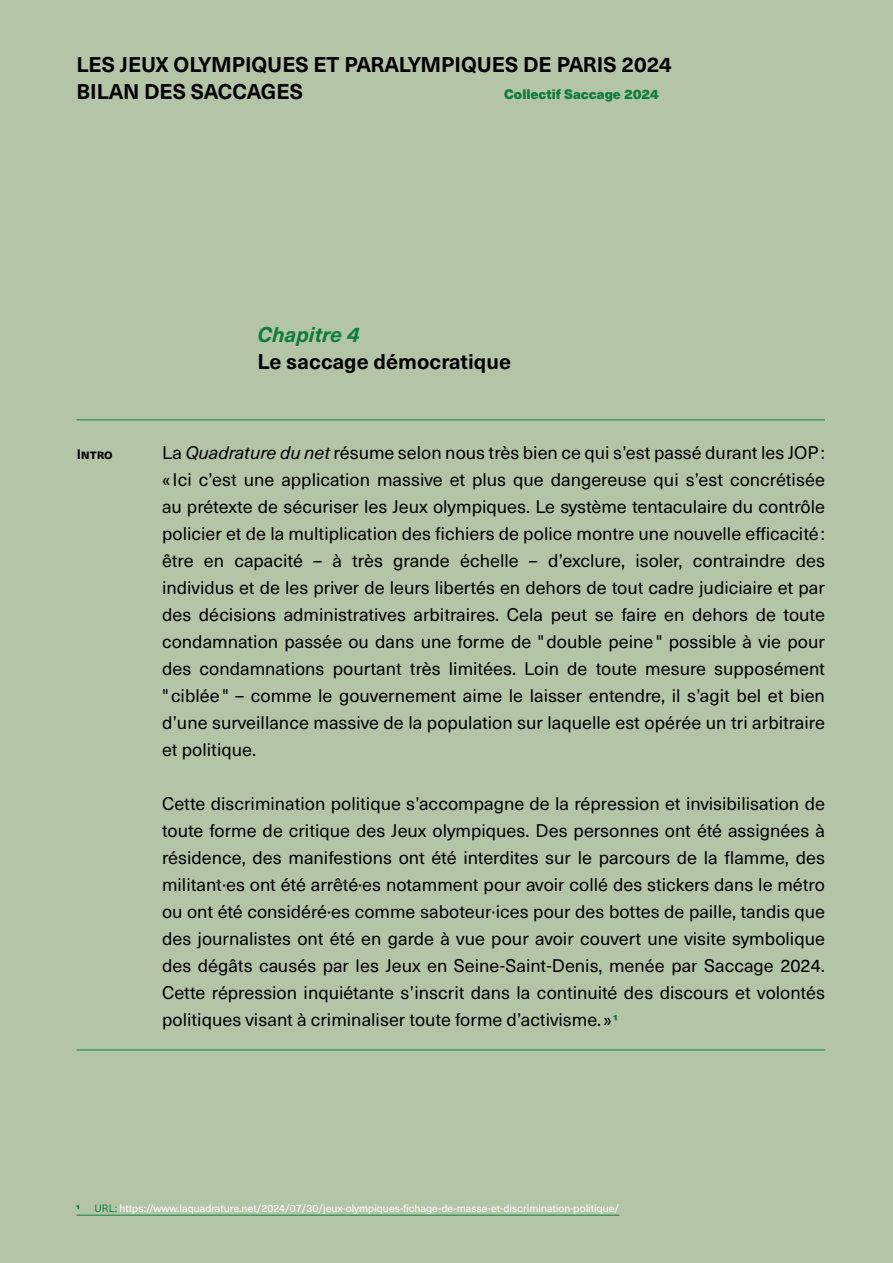
<style>
.page{position:relative;width:893px;height:1263px;background:#b4c5a7}
.page>*{position:absolute;margin:0;border:0;box-sizing:border-box;transform-origin:0 0}
.t1{font:700 21px/27px "Neue Haas Unica Pro";color:#000}
.t2{font:18px/27px "Neue Haas Unica Pro";color:#000;text-align:justify}
.t3{font:900 13.5px "Neue Haas Unica Pro";color:#0d7e3a}
.t4{font:700 13.5px "Neue Haas Unica Pro";letter-spacing:-.005em;color:#000}
.t5{font:10.5px "Neue Haas Unica Pro";color:#fff}
.t6{font:900 10.5px "Neue Haas Unica Pro";color:#0d7e3a}
.s1{font-style:italic;color:#0d7e3a}
.s2{font-style:italic}
.s3{font-weight:900;font-size:13.5px;color:#0d7e3a}
.s4{color:#0d7e3a}
</style>
<div class="page">
<hr style="left:77px;top:420px;width:748px;height:1px;background:#0d7e3a">
<hr style="left:77px;top:1050px;width:748px;height:1px;background:#0d7e3a">
<hr style="left:77px;top:1215px;width:542px;height:1px;background:#0d7e3a">
<p class="t1" style="left:77px;top:51px;width:597px">LES JEUX OLYMPIQUES ET PARALYMPIQUES DE PARIS 2024<br>BILAN DES SACCAGES</p>
<p class="t3" style="left:504px;top:86px;width:156px">Collectif Saccage 2024</p>
<p class="t4" style="left:77px;top:446px;width:38px">Intro</p>
<p class="t1" style="left:257px;top:321px;width:255px"><span class="s1">Chapitre 4<br></span>Le saccage démocratique</p>
<p class="t2" style="left:162px;top:439px;width:664px">La <span class="s2">Quadrature du net</span> résume selon nous très bien ce qui s’est passé durant les JOP:</p>
<p class="t2" style="left:162px;top:466px;width:664px">« Ici c’est une application massive et plus que dangereuse qui s’est concrétisée au prétexte de sécuriser les Jeux olympiques. Le système tentaculaire du contrôle policier et de la multiplication des fichiers de police montre une nouvelle efficacité: être en capacité – à très grande échelle – d’exclure, isoler, contraindre des individus et de les priver de leurs libertés en dehors de tout cadre judiciaire et par des décisions administratives arbitraires. Cela peut se faire en dehors de toute condamnation passée ou dans une forme de "double peine" possible à vie pour des condamnations pourtant très limitées. Loin de toute mesure supposément "ciblée" – comme le gouvernement aime le laisser entendre, il s’agit bel et bien d’une surveillance massive de la population sur laquelle est opérée un tri arbitraire et politique.</p>
<p class="t2" style="left:162px;top:790px;width:664px">Cette discrimination politique s’accompagne de la répression et invisibilisation de toute forme de critique des Jeux olympiques. Des personnes ont été assignées à résidence, des manifestions ont été interdites sur le parcours de la flamme, des militant·es ont été arrêté·es notamment pour avoir collé des stickers dans le métro ou ont été considéré·es comme saboteur·ices pour des bottes de paille, tandis que des journalistes ont été en garde à vue pour avoir couvert une visite symbolique des dégâts causés par les Jeux en Seine-Saint-Denis, menée par Saccage 2024.<br>Cette répression inquiétante s’inscrit dans la continuité des discours et volontés politiques visant à criminaliser toute forme d’activisme. »<span class="s3">1</span></p>
<p class="t6" style="left:77px;top:1202px;width:5px">1</p>
<p class="t5" style="left:95px;top:1202px;width:526px"><span class="s4">URL:</span> https://www.laquadrature.net/2024/07/30/jeux-olympiques-fichage-de-masse-et-discrimination-politique/</p>
</div>
